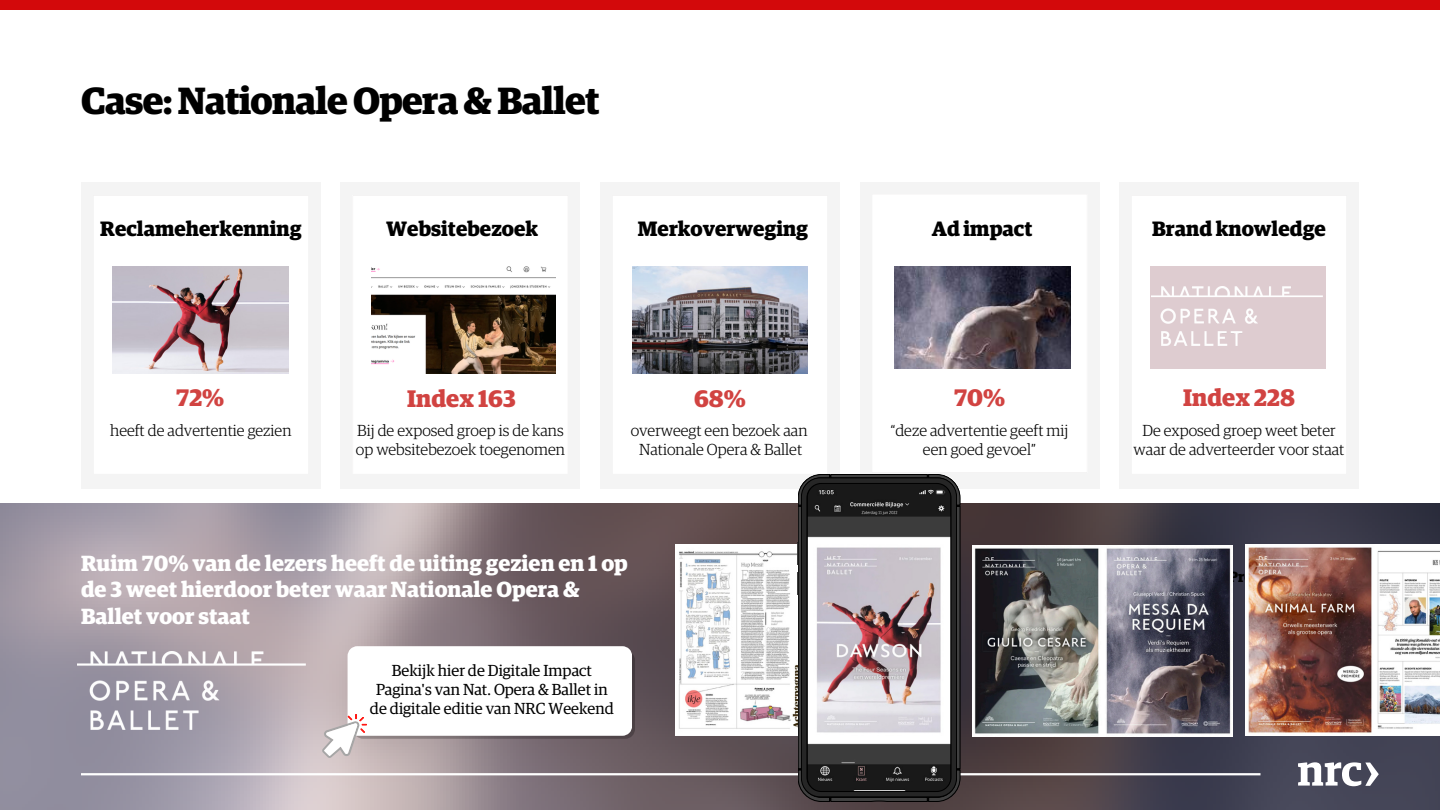
<style>
.page{position:relative;width:1440px;height:810px;background:#fff}
.page>*{position:absolute;margin:0;border:0;box-sizing:border-box;transform-origin:0 0}
.t1{font:700 38px "Guardian Egyp";letter-spacing:-.02em;color:#000}
.t2{font:700 24px "Guardian Egyp";color:#d14341}
.t3{font:700 22px/26.2px "Guardian Egyp";color:#fff}
.t4{font:700 20.8px "Guardian Egyp";color:#000}
.t5{font:300 16px/18.8px "Guardian Egyp";color:#000;text-align:center}
.t6{font:16px/18.8px "Guardian Egyp";color:#000;text-align:center}
</style>
<div class="page">
<img style="left:0;top:502px;width:1440px;height:308px">
<img style="left:77px;top:652px;width:228px;height:78px">
<hr style="left:81px;top:773px;width:1179px;height:2px;background:#fff">
<svg style="left:1298px;top:762px;width:81px;height:24px"></svg>
<div style="left:0;top:0;width:1440px;height:9px;background:#d3090b"></div>
<div style="left:81px;top:182px;width:240px;height:306px;background:#f4f4f4"></div>
<div style="left:94px;top:196px;width:214px;height:277px;background:#fff"></div>
<img style="left:112px;top:267px;width:176px;height:106px">
<div style="left:341px;top:182px;width:239px;height:306px;background:#f4f4f4"></div>
<div style="left:354px;top:196px;width:213px;height:277px;background:#fff"></div>
<img style="left:372px;top:267px;width:184px;height:106px">
<div style="left:600px;top:182px;width:240px;height:306px;background:#f4f4f4"></div>
<div style="left:613px;top:196px;width:214px;height:277px;background:#fff"></div>
<img style="left:632px;top:267px;width:176px;height:106px">
<div style="left:860px;top:182px;width:239px;height:306px;background:#f4f4f4"></div>
<div style="left:873px;top:195px;width:213px;height:277px;background:#fff"></div>
<div style="left:1119px;top:182px;width:240px;height:306px;background:#f4f4f4"></div>
<div style="left:1132px;top:196px;width:214px;height:277px;background:#fff"></div>
<img style="left:894px;top:267px;width:176px;height:102px">
<img style="left:973px;top:545px;width:259px;height:191px">
<img style="left:1245px;top:545px;width:195px;height:191px">
<img style="left:675px;top:545px;width:123px;height:191px">
<svg style="left:797px;top:572px;width:1px;height:23px"></svg>
<svg style="left:797px;top:542px;width:1px;height:23px"></svg>
<svg style="left:798px;top:474px;width:162px;height:328px;background:#383838"></svg>
<svg style="left:801px;top:478px;width:156px;height:319px"></svg>
<div style="left:1150px;top:267px;width:176px;height:102px;background:#deccd0"></div>
<img style="left:1151px;top:287px;width:171px;height:58px">
<svg style="left:322px;top:646px;width:313px;height:112px"></svg>
<p class="t1" style="left:81px;top:84px;width:520px">Case:NationaleOpera&amp;Ballet</p>
<p class="t4" style="left:100px;top:220px;width:203px">Reclameherkenning</p>
<p class="t4" style="left:386px;top:220px;width:153px">Websitebezoek</p>
<p class="t4" style="left:638px;top:220px;width:172px">Merkoverweging</p>
<p class="t4" style="left:932px;top:220px;width:102px">Ad impact</p>
<h4 class="t4" style="left:1152px;top:220px;width:175px">Brand knowledge</h4>
<h2 class="t2" style="left:176px;top:387px;width:50px">72%</h2>
<p class="t5" style="left:110px;top:422px;width:183px">heeft de advertentie gezien</p>
<h3 class="t2" style="left:407px;top:388px;width:110px">Index 163</h3>
<p class="t5" style="left:356px;top:422px;width:211px;text-align:left">Bij de exposed groep is de kans op websitebezoek toegenomen</p>
<h2 class="t2" style="left:694px;top:388px;width:53px">68%</h2>
<h3 class="t5" style="left:631px;top:422px;width:178px">overweegt een bezoek aan</h3>
<p class="t5" style="left:639px;top:441px;width:165px">Nationale Opera &amp; Ballet</p>
<p class="t3" style="left:81px;top:552px;width:548px">Ruim 70% van de lezers heeft de uiting gezien en 1 op de 3 weet hierdoor beter waar Nationale Opera &amp;<br>Ballet voor staat</p>
<p class="t6" style="left:370px;top:662px;width:245px">Bekijk hier de Digitale Impact<br>Pagina's van Nat. Opera &amp; Ballet in de digitale editie van NRC Weekend</p>
<p class="t2" style="left:954px;top:387px;width:52px">70%</p>
<p class="t5" style="left:890px;top:422px;width:179px">“deze advertentie geeft mij een goed gevoel”</p>
<p class="t2" style="left:1183px;top:387px;width:113px">Index 228</p>
<p class="t5" style="left:1134px;top:422px;width:212px">De exposed groep weet beter waar de adverteerder voor staat</p>
</div>
